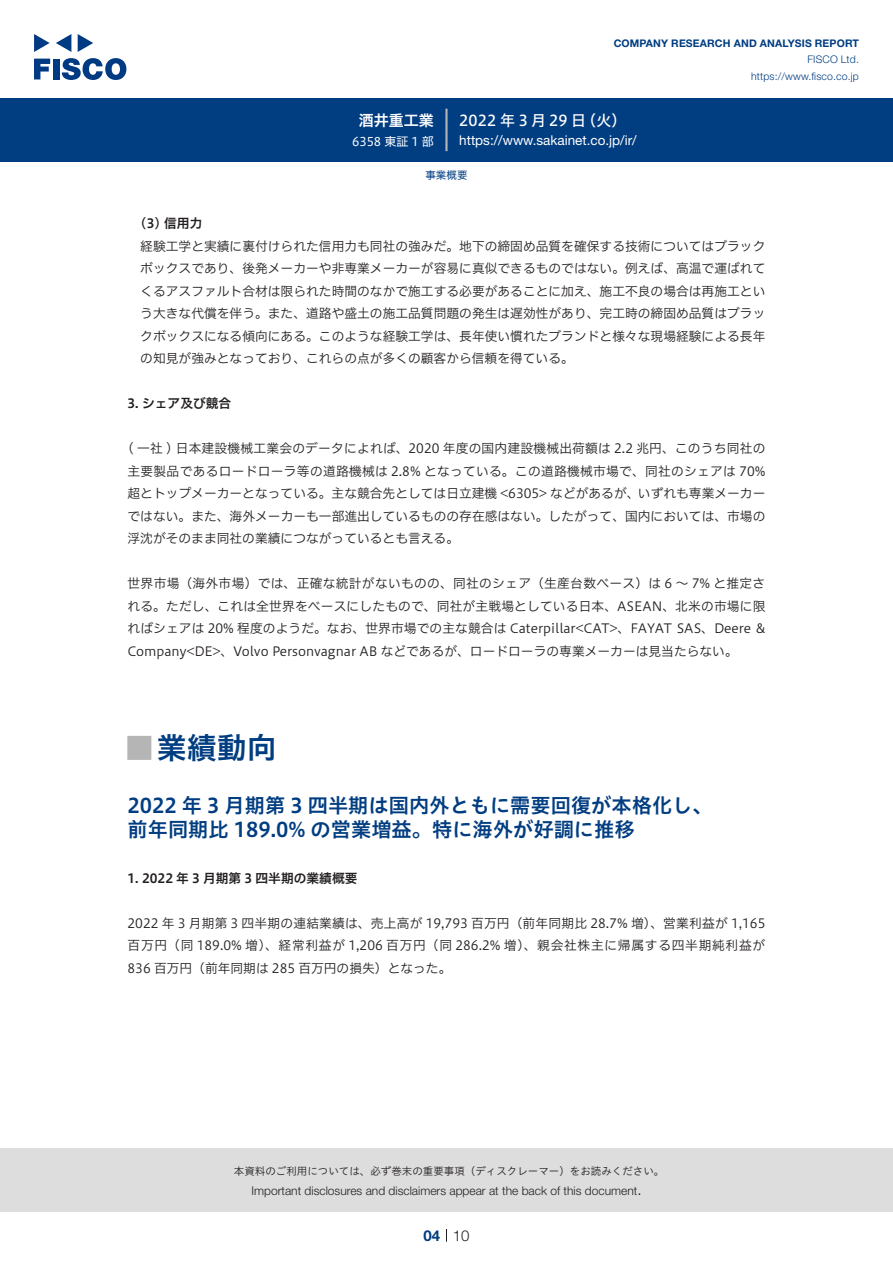
<style>
.page{position:relative;width:893px;height:1263px;background:#fff}
.page>*{position:absolute;margin:0;border:0;box-sizing:border-box;transform-origin:0 0}
.t1{font:30px "Hiragino UD Sans Std N W6";color:#003d81}
.t2{font:24px "Hiragino UD Sans Std W6";color:#b5b5b6}
.t3{font:20.25px/24px "Hiragino UD Sans Std W6";color:#003d81}
.t4{font:15px "Hiragino UD Sans F Std N W5";letter-spacing:.01em;color:#fff}
.t5{font:15px "Hiragino UD Sans F Std N W6";color:#fff}
.t6{font:300 15px "Helvetica Neue LT Std";color:#231f20}
.t7{font:700 15px "Helvetica Neue LT Std";color:#003d81}
.t8{font:13.5px "Helvetica Neue LT Std";color:#fff}
.t9{font:12.75px/22.5px "Hiragino UD Sans F Std N W3";color:#231f20;text-align:justify}
.t10{font:12.75px "Hiragino UD Sans F Std N W6";color:#231f20}
.t11{font:300 12px "Helvetica Neue LT Std";color:#231f20}
.t12{font:12px "Hiragino UD Sans F Std N W4";color:#fff}
.t13{font:10.5px "Hiragino UD Sans Std W3";color:#231f20}
.t14{font:700 10.5px "Helvetica Neue LT Std";letter-spacing:.015em;color:#003d81}
.t15{font:300 10.5px/16.5px "Helvetica Neue LT Std";letter-spacing:.015em;color:#003d81;text-align:right}
.t16{font:10.5px "Hiragino UD Sans F Std N W4";color:#003d81}
</style>
<div class="page">
<div style="left:0;top:1148px;width:893px;height:64px;background:#ddd"></div>
<svg style="left:34px;top:59px;width:16px;height:20px"></svg>
<div style="left:53px;top:59px;width:6px;height:20px;background:#003a83"></div>
<svg style="left:62px;top:58px;width:64px;height:22px"></svg>
<svg style="left:34px;top:34px;width:16px;height:18px"></svg>
<svg style="left:78px;top:34px;width:15px;height:18px"></svg>
<svg style="left:56px;top:34px;width:15px;height:18px"></svg>
<div style="left:0;top:98px;width:893px;height:64px;background:#003d81"></div>
<hr style="left:445px;top:109px;width:3px;height:42px;background:#b5b5b6">
<svg style="left:446px;top:1229px;width:1px;height:13px"></svg>
<p class="t5" style="left:359px;top:109px;width:77px">酒井重工業</p>
<p class="t12" style="left:352px;top:132px;width:83px">6358 東証 1 部</p>
<p class="t14" style="left:614px;top:37px;width:247px">COMPANY RESEARCH AND ANALYSIS REPORT</p>
<p class="t15" style="left:751px;top:51px;width:109px">FISCO Ltd. https://www.fisco.co j p.</p>
<p class="t4" style="left:581px;top:109px;width:47px">（火(</p>
<p class="t4" style="left:459px;top:109px;width:128px">2022 年 3月29 日</p>
<p class="t8" style="left:459px;top:132px;width:179px">https://www.sakainet. c o j p. /i r/</p>
<p class="t16" style="left:425px;top:167px;width:43px">事業概要</p>
<p class="t10" style="left:140px;top:214px;width:64px">3( ) 信用力</p>
<p class="t9" style="left:140px;top:234px;width:627px">経験工学と実績に裏付けられた信用力も同社の強みだ。地下の締固め品質を確保する技術についてはブラックボックスであり、後発メーカーや非専業メーカーが容易に真似できるものではない。例えば、高温で運ばれてくるアスファルト合材は限られた時間のなかで施工する必要があることに加え、施工不良の場合は再施工という大きな代償を伴う。また、道路や盛土の施工品質問題の発生は遅効性があり、完工時の締固め品質はブラックボックスになる傾向にある。このような経験工学は、長年使い慣れたブランドと様々な現場経験による長年の知見が強みとなっており、これらの点が多くの顧客から信頼を得ている。</p>
<p class="t10" style="left:128px;top:394px;width:105px">3. シェア及び競合</p>
<p class="t9" style="left:128px;top:436px;width:639px">( 一社 ) 日本建設機械工業会のデータによれば、2020 年度の国内建設機械出荷額は 2.2 兆円、このうち同社の主要製品であるロードローラ等の道路機械は 2.8% となっている。この道路機械市場で、同社のシェアは 70%超とトップメーカーとなっている。主な競合先としては日立建機 &lt;6305&gt; などがあるが、いずれも専業メーカーではない。また、海外メーカーも一部進出しているものの存在感はない。したがって、国内においては、市場の浮沈がそのまま同社の業績につながっているとも言える。</p>
<p class="t9" style="left:128px;top:571px;width:639px">世界市場（海外市場）では、正確な統計がないものの、同社のシェア（生産台数ベース）は 6 ～ 7% と推定される。ただし、これは全世界をベースにしたもので、同社が主戦場としている日本、ASEAN、北米の市場に限ればシェアは 20% 程度のようだ。なお、世界市場での主な競合は Caterpillar&lt;CAT&gt;、FAYAT SAS、Deere &amp; Company&lt;DE&gt;、Volvo Personvagnar AB などであるが、ロードローラの専業メーカーは見当たらない。</p>
<h1 class="t1" style="left:157px;top:725px;width:121px">業績動向</h1>
<h2 class="t2" style="left:128px;top:729px;width:25px">█</h2>
<h3 class="t3" style="left:128px;top:792px;width:587px">2022 年 3 月期第 3 四半期は国内外ともに需要回復が本格化し、前年同期比 189.0% の営業増益。特に海外が好調に推移</h3>
<p class="t10" style="left:128px;top:868px;width:231px">1. 2022 年 3 月期第 3 四半期の業績概要</p>
<p class="t9" style="left:128px;top:911px;width:639px">2022 年 3 月期第 3 四半期の連結業績は、売上高が 19,793 百万円（前年同期比 28.7% 増）、営業利益が 1,165百万円（同 189.0% 増）、経常利益が 1,206 百万円（同 286.2% 増）、親会社株主に帰属する四半期純利益が836 百万円（前年同期は 285 百万円の損失）となった。</p>
<p class="t13" style="left:234px;top:1163px;width:432px">本資料のご利用については、必ず巻末の重要事項（ディスクレーマー）をお読みください。</p>
<p class="t6" style="left:637px;top:1180px;width:6px">.</p>
<p class="t11" style="left:251px;top:1183px;width:387px">Important disclosures and disclaimers appear at the back of this document</p>
<p class="t7" style="left:423px;top:1226px;width:18px">04</p>
<p class="t6" style="left:453px;top:1226px;width:18px">10</p>
</div>
